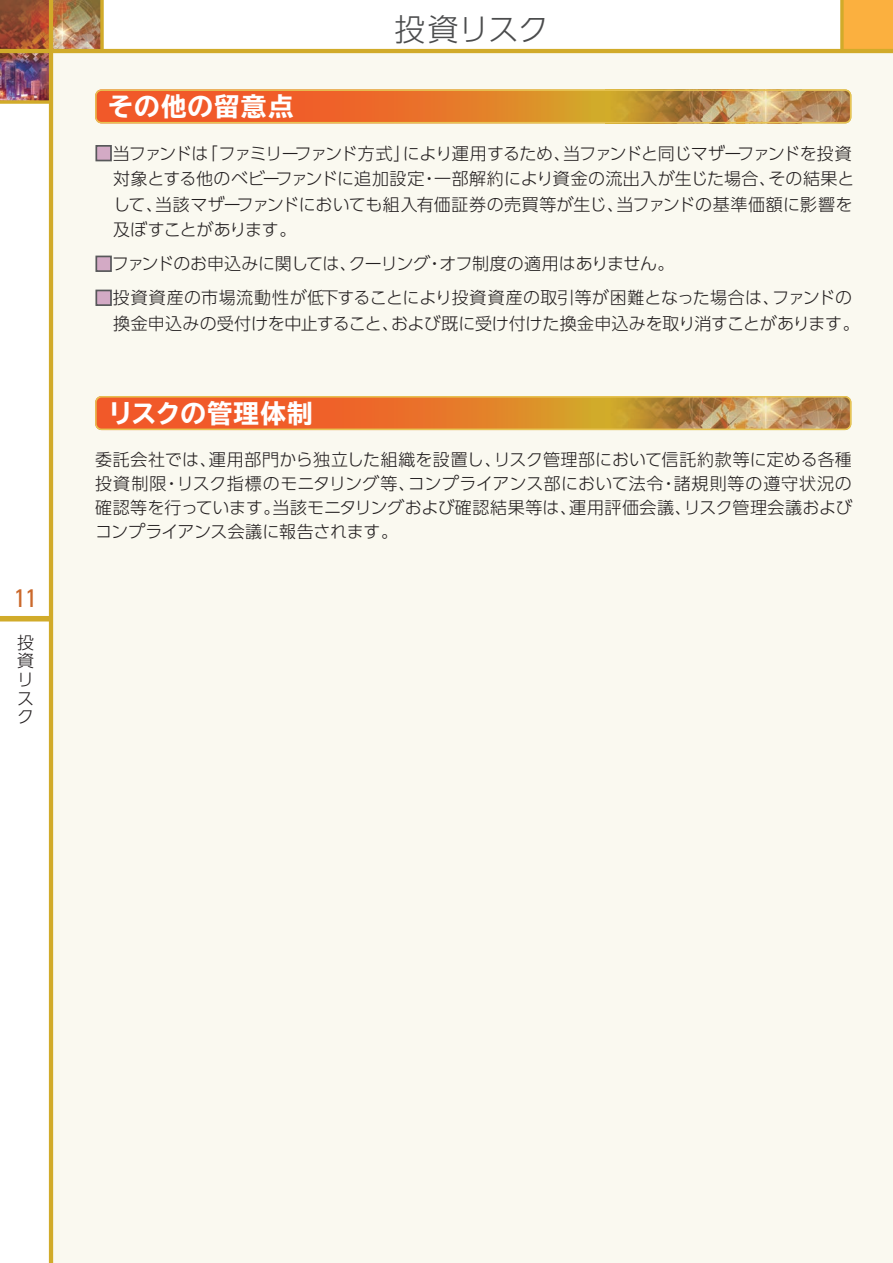
<style>
.page{position:relative;width:893px;height:1263px;background:#fff}
.page>*{position:absolute;margin:0;border:0;box-sizing:border-box;transform-origin:0 0}
.t1{font:300 30.9px "UD Shin Go Pro";letter-spacing:-.015em;color:#4b4c4d}
.t2{font:700 expanded 25.5px "TBUD Go Std";letter-spacing:.04em;color:#fff}
.t3{font:condensed 25.5px "Univers";color:#cb692c}
.t4{font:300 16.95px/18.8px "UD Shin Go Pro";letter-spacing:-.01em;color:#231f20}
.s1{color:#d3aac5}
</style>
<div class="page">
<img style="left:0;top:0;width:100px;height:100px">
<img style="left:0;top:0;width:49px;height:49px">
<div style="left:842px;top:0;width:51px;height:51px;background:#fbb03f"></div>
<div style="left:0;top:616px;width:51px;height:5px;background:#d1ab2a"></div>
<div style="left:51px;top:51px;width:842px;height:1212px;background:#faf9f0"></div>
<hr style="left:49px;top:0;width:4px;height:1263px;background:#d1ab2a">
<hr style="left:0;top:49px;width:893px;height:4px;background:#d1ab2a">
<svg style="left:0;top:100px;width:49px;height:4px"></svg>
<svg style="left:100px;top:0;width:4px;height:49px"></svg>
<svg style="left:840px;top:0;width:4px;height:49px"></svg>
<svg style="left:95px;top:89px;width:756px;height:34px;background:#db8139"></svg>
<svg style="left:95px;top:396px;width:756px;height:34px;background:#db8139"></svg>
<div style="left:95px;top:145px;width:17px;height:16px;border:2px solid #57585a"></div>
<div style="left:95px;top:256px;width:17px;height:16px;border:2px solid #57585a"></div>
<div style="left:95px;top:290px;width:17px;height:16px;border:2px solid #57585a"></div>
<h2 class="t3" style="left:14px;top:582px;width:24px">11</h2>
<p class="t4" style="left:17px;top:632px;width:18px">投資リスク</p>
<h1 class="t1" style="left:394px;top:4px;width:156px">投資リスク</h1>
<h2 class="t2" style="left:108px;top:92px;width:187px">その他の留意点</h2>
<p class="t4" style="left:113px;top:140px;width:743px;line-height:25.5px;text-indent:-18px"><span class="s1">■</span>当ファンドは「ファミリーファンド方式」により運用するため、当ファンドと同じマザーファンドを投資対象とする他のベビーファンドに追加設定・一部解約により資金の流出入が生じた場合、その結果として、当該マザーファンドにおいても組入有価証券の売買等が生じ、当ファンドの基準価額に影響を及ぼすことがあります。</p>
<p class="t4" style="left:95px;top:254px;width:581px"><span class="s1">■</span>ファンドのお申込みに関しては、クーリング・オフ制度の適用はありません。</p>
<p class="t4" style="left:113px;top:284px;width:748px;line-height:25.5px;text-indent:-18px"><span class="s1">■</span>投資資産の市場流動性が低下することにより投資資産の取引等が困難となった場合は、ファンドの換金申込みの受付けを中止すること、および既に受け付けた換金申込みを取り消すことがあります。</p>
<h2 class="t2" style="left:108px;top:399px;width:206px">リスクの管理体制</h2>
<p class="t4" style="left:95px;top:447px;width:759px;line-height:24px;text-align:justify">委託会社では、運用部門から独立した組織を設置し、リスク管理部において信託約款等に定める各種投資制限・リスク指標のモニタリング等、コンプライアンス部において法令・諸規則等の遵守状況の確認等を行っています。当該モニタリングおよび確認結果等は、運用評価会議、リスク管理会議およびコンプライアンス会議に報告されます。</p>
</div>
